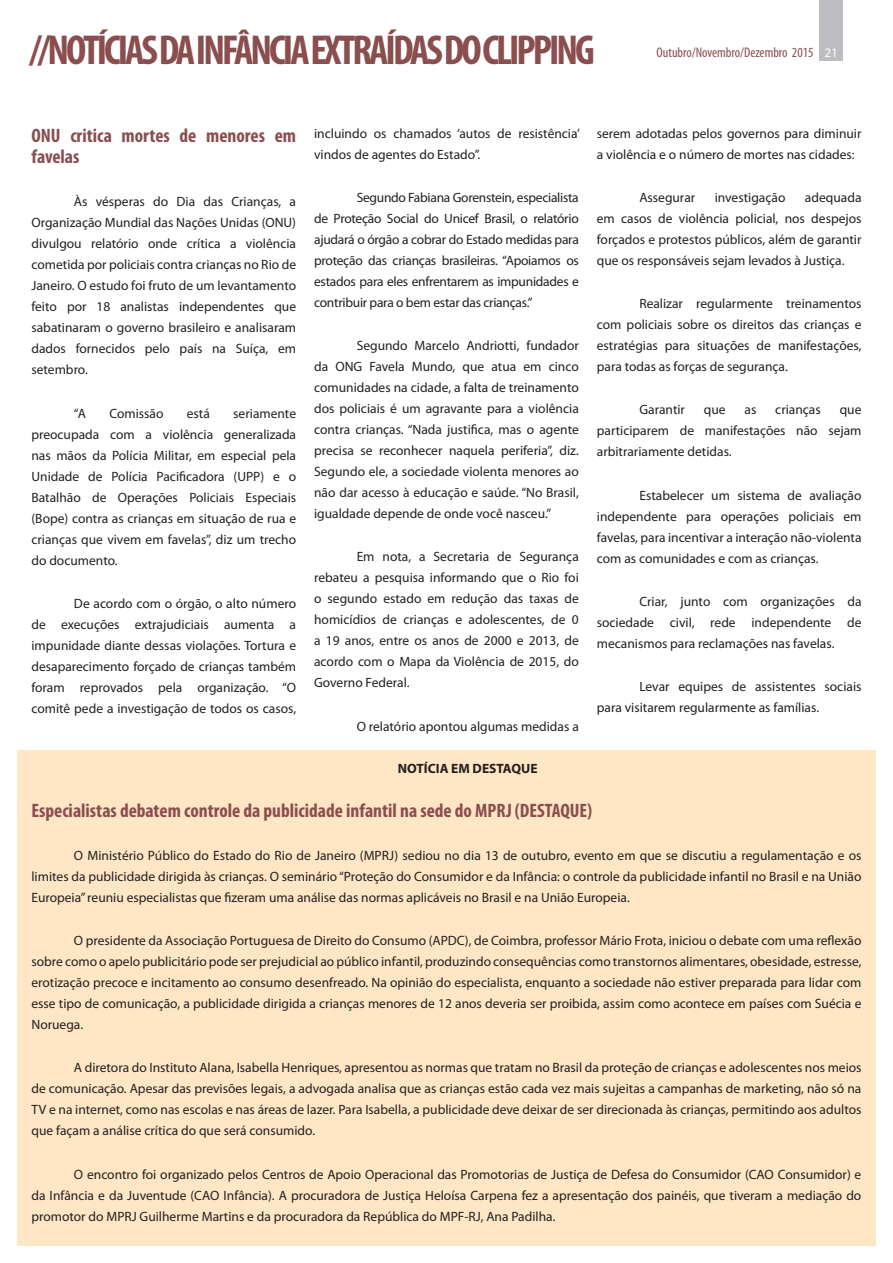
<style>
.page{position:relative;width:893px;height:1263px;background:#fff}
.page>*{position:absolute;margin:0;border:0;box-sizing:border-box;transform-origin:0 0}
.t1{font:700 condensed 42px "Myriad Pro";letter-spacing:-.07em;color:#8a4e4e}
.tíulo_matéria__sem_r{font:700 condensed 19.5px "Myriad Pro";color:#8a4e4e}
.tíulo_matéria{font:700 condensed 19.5px/21px "Myriad Pro";color:#8a4e4e}
.t2{font:condensed 13.95px "Myriad Pro";color:#8a4e4e}
.texto_corrido__com_r{font:13.5px/21px "Myriad Pro";color:#231f20;text-align:justify}
.texto_corrido__com_r-2{font:700 13.5px "Myriad Pro";color:#231f20}
.s1{font-stretch:normal;font-size:13.05px;color:#fff}
</style>
<div class="page">
<div style="left:820px;top:0;width:23px;height:61px;background:#bcbdc0"></div>
<div style="left:17px;top:750px;width:859px;height:496px;background:#ffe6c4"></div>
<h1 class="t1" style="left:30px;top:24px;width:567px">//NOTÍCIAS DA INFÂNCIA EXTRAÍDAS DO CLIPPING</h1>
<p class="t2" style="left:657px;top:44px;width:183px">Outubro/Novembro/Dezembro 2015 <span class="s1">21</span></p>
<p class="tíulo_matéria" style="left:31px;top:125px;width:266px">ONU critica mortes de menores em favelas</p>
<p class="texto_corrido__com_r" style="left:31px;top:191px;width:266px;text-indent:43px">Às vésperas do Dia das Crianças, a Organização Mundial das Nações Unidas (ONU) divulgou relatório onde crítica a violência cometida por policiais contra crianças no Rio de Janeiro. O estudo foi fruto de um levantamento feito por 18 analistas independentes que sabatinaram o governo brasileiro e analisaram dados fornecidos pelo país na Suíça, em setembro.</p>
<p class="texto_corrido__com_r" style="left:74px;top:402px;width:14px">“A</p>
<p class="texto_corrido__com_r" style="left:109px;top:402px;width:56px">Comissão</p>
<p class="texto_corrido__com_r" style="left:187px;top:402px;width:25px">está</p>
<p class="texto_corrido__com_r" style="left:31px;top:402px;width:266px;text-indent:202px">seriamente preocupada com a violência generalizada nas mãos da Polícia Militar, em especial pela Unidade de Polícia Pacificadora (UPP) e o Batalhão de Operações Policiais Especiais (Bope) contra as crianças em situação de rua e crianças que vivem em favelas”, diz um trecho do documento.</p>
<p class="texto_corrido__com_r" style="left:31px;top:593px;width:266px;text-indent:43px">De acordo com o órgão, o alto número de execuções extrajudiciais aumenta a impunidade diante dessas violações. Tortura e desaparecimento forçado de crianças também foram reprovados pela organização. “O comitê pede a investigação de todos os casos,</p>
<p class="texto_corrido__com_r" style="left:314px;top:122px;width:267px">incluindo os chamados ‘autos de resistência’ vindos de agentes do Estado”.</p>
<p class="texto_corrido__com_r" style="left:314px;top:187px;width:266px;text-indent:43px">Segundo Fabiana Gorenstein, especialista de Proteção Social do Unicef Brasil, o relatório ajudará o órgão a cobrar do Estado medidas para proteção das crianças brasileiras. “Apoiamos os estados para eles enfrentarem as impunidades e contribuir para o bem estar das crianças.”</p>
<p class="texto_corrido__com_r" style="left:314px;top:335px;width:266px;text-indent:43px">Segundo Marcelo Andriotti, fundador da ONG Favela Mundo, que atua em cinco comunidades na cidade, a falta de treinamento dos policiais é um agravante para a violência contra crianças. “Nada justifica, mas o agente precisa se reconhecer naquela periferia”, diz.<br>Segundo ele, a sociedade violenta menores ao não dar acesso à educação e saúde. “No Brasil, igualdade depende de onde você nasceu.”</p>
<p class="texto_corrido__com_r" style="left:314px;top:546px;width:266px;text-indent:43px">Em nota, a Secretaria de Segurança rebateu a pesquisa informando que o Rio foi o segundo estado em redução das taxas de homicídios de crianças e adolescentes, de 0 a 19 anos, entre os anos de 2000 e 2013, de acordo com o Mapa da Violência de 2015, do Governo Federal.</p>
<p class="texto_corrido__com_r" style="left:357px;top:715px;width:224px">O relatório apontou algumas medidas a</p>
<p class="texto_corrido__com_r" style="left:597px;top:122px;width:266px">serem adotadas pelos governos para diminuir a violência e o número de mortes nas cidades:</p>
<p class="texto_corrido__com_r" style="left:639px;top:187px;width:57px">Assegurar</p>
<p class="texto_corrido__com_r" style="left:715px;top:187px;width:72px">investigação</p>
<p class="texto_corrido__com_r" style="left:597px;top:187px;width:266px;text-indent:208px">adequada em casos de violência policial, nos despejos forçados e protestos públicos, além de garantir que os responsáveis sejam levados à Justiça.</p>
<p class="texto_corrido__com_r" style="left:597px;top:293px;width:266px;text-indent:43px">Realizar regularmente treinamentos com policiais sobre os direitos das crianças e estratégias para situações de manifestações, para todas as forças de segurança.</p>
<p class="texto_corrido__com_r" style="left:639px;top:399px;width:47px">Garantir</p>
<p class="texto_corrido__com_r" style="left:704px;top:399px;width:23px">que</p>
<p class="texto_corrido__com_r" style="left:744px;top:399px;width:13px">as</p>
<p class="texto_corrido__com_r" style="left:775px;top:399px;width:47px">crianças</p>
<p class="texto_corrido__com_r" style="left:597px;top:399px;width:266px;text-indent:243px">que participarem de manifestações não sejam arbitrariamente detidas.</p>
<p class="texto_corrido__com_r" style="left:597px;top:484px;width:266px;text-indent:43px">Estabelecer um sistema de avaliação independente para operações policiais em favelas, para incentivar a interação não-violenta com as comunidades e com as crianças.</p>
<p class="texto_corrido__com_r" style="left:597px;top:591px;width:266px;text-indent:43px">Criar, junto com organizações da sociedade civil, rede independente de mecanismos para reclamações nas favelas.</p>
<p class="texto_corrido__com_r" style="left:597px;top:676px;width:266px;text-indent:43px">Levar equipes de assistentes sociais para visitarem regularmente as famílias.</p>
<p class="texto_corrido__com_r-2" style="left:398px;top:760px;width:141px">NOTÍCIA EM DESTAQUE</p>
<p class="tíulo_matéria__sem_r" style="left:31px;top:798px;width:562px">Especialistas debatem controle da publicidade infantil na sede do MPRJ (DESTAQUE)</p>
<p class="texto_corrido__com_r" style="left:31px;top:845px;width:831px;text-indent:43px">O Ministério Público do Estado do Rio de Janeiro (MPRJ) sediou no dia 13 de outubro, evento em que se discutiu a regulamentação e os limites da publicidade dirigida às crianças. O seminário “Proteção do Consumidor e da Infância: o controle da publicidade infantil no Brasil e na União Europeia” reuniu especialistas que fizeram uma análise das normas aplicáveis no Brasil e na União Europeia.</p>
<p class="texto_corrido__com_r" style="left:31px;top:930px;width:831px;text-indent:43px">O presidente da Associação Portuguesa de Direito do Consumo (APDC), de Coimbra, professor Mário Frota, iniciou o debate com uma reflexão sobre como o apelo publicitário pode ser prejudicial ao público infantil, produzindo consequências como transtornos alimentares, obesidade, estresse, erotização precoce e incitamento ao consumo desenfreado. Na opinião do especialista, enquanto a sociedade não estiver preparada para lidar com esse tipo de comunicação, a publicidade dirigida a crianças menores de 12 anos deveria ser proibida, assim como acontece em países com Suécia e Noruega.</p>
<p class="texto_corrido__com_r" style="left:31px;top:1057px;width:832px;text-indent:43px">A diretora do Instituto Alana, Isabella Henriques, apresentou as normas que tratam no Brasil da proteção de crianças e adolescentes nos meios de comunicação. Apesar das previsões legais, a advogada analisa que as crianças estão cada vez mais sujeitas a campanhas de marketing, não só na TV e na internet, como nas escolas e nas áreas de lazer. Para Isabella, a publicidade deve deixar de ser direcionada às crianças, permitindo aos adultos que façam a análise crítica do que será consumido.</p>
<p class="texto_corrido__com_r" style="left:31px;top:1163px;width:831px;text-indent:43px">O encontro foi organizado pelos Centros de Apoio Operacional das Promotorias de Justiça de Defesa do Consumidor (CAO Consumidor) e da Infância e da Juventude (CAO Infância). A procuradora de Justiça Heloísa Carpena fez a apresentação dos painéis, que tiveram a mediação do promotor do MPRJ Guilherme Martins e da procuradora da República do MPF-RJ, Ana Padilha.</p>
</div>
